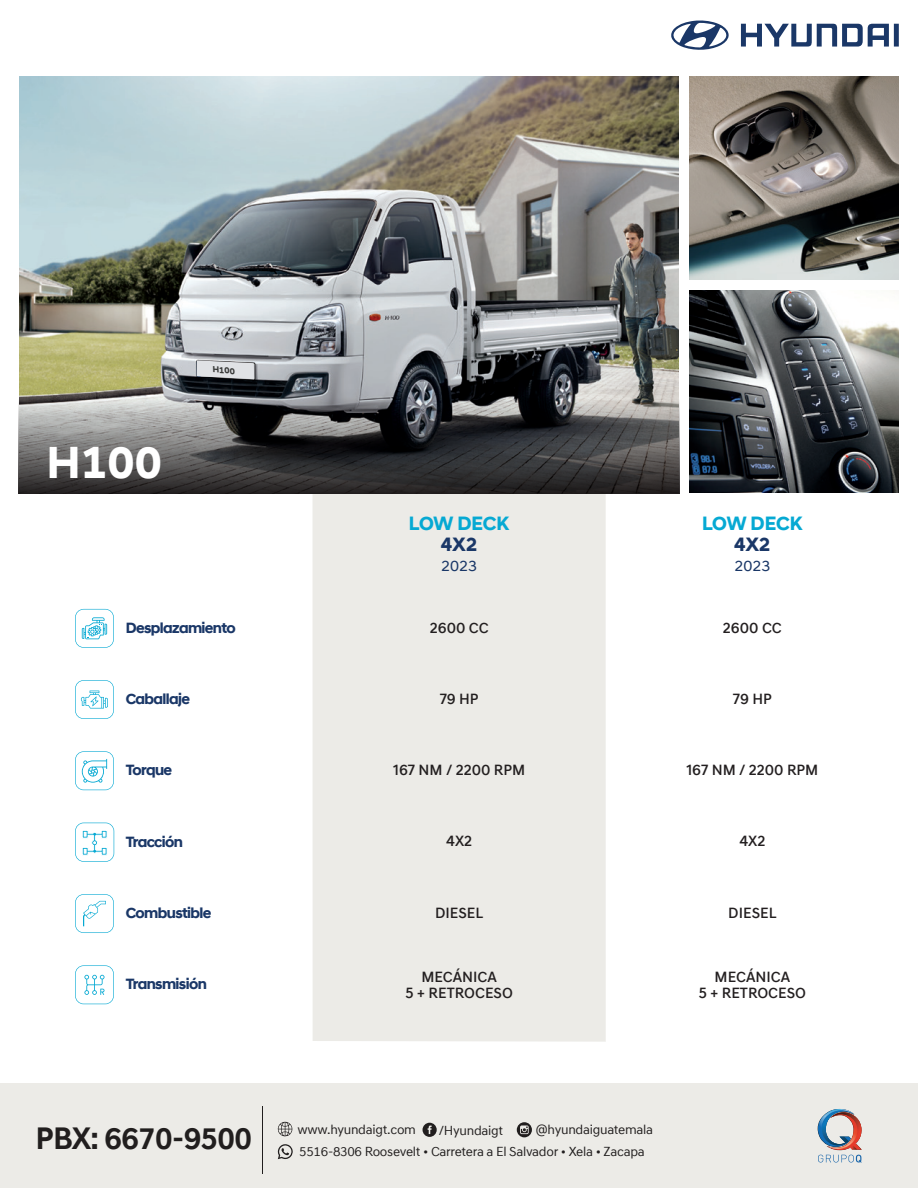
<style>
.page{position:relative;width:918px;height:1188px;background:#fff}
.page>*{position:absolute;margin:0;border:0;box-sizing:border-box;transform-origin:0 0}
.t1{font:700 45.3px "Hyundai Sans Head Office";color:#fff}
.t2{font:700 31.35px "Hyundai Sans Text Office";letter-spacing:-.02em;color:#211e1e}
.t3{font:700 19.5px "Hyundai Sans Head Office";letter-spacing:-.01em;color:#06a9d3}
.t4{font:700 19.5px "Hyundai Sans Head Office";color:#1a3767}
.t5{font:500 15px/15.9px "Hyundai Sans Text Office";color:#231f20;text-align:center}
.t6{font:700 15px "Hyundai Sans Head Office";letter-spacing:-.04em;color:#1a3767}
.t7{font:15px "Hyundai Sans Head Office";color:#1a3767}
.t8{font:13.35px/22.2px "Hyundai Sans Text Office";letter-spacing:-.02em;color:#211e1e}
.t9{font:700 8.7px "Hyundai Sans Head Office";color:#373837}
</style>
<div class="page">
<div style="left:0;top:1084px;width:917px;height:104px;background:#ecebe7"></div>
<img style="left:19px;top:77px;width:660px;height:320px">
<img style="left:689px;top:290px;width:210px;height:203px">
<svg style="left:741px;top:24px;width:158px;height:23px"></svg>
<svg style="left:671px;top:20px;width:58px;height:30px"></svg>
<img style="left:689px;top:77px;width:210px;height:202px">
<div style="left:313px;top:494px;width:293px;height:548px;background:#ecebe7"></div>
<svg style="left:75px;top:894px;width:39px;height:39px"></svg>
<svg style="left:75px;top:965px;width:39px;height:39px"></svg>
<svg style="left:75px;top:751px;width:39px;height:39px"></svg>
<svg style="left:75px;top:680px;width:39px;height:39px"></svg>
<svg style="left:75px;top:609px;width:39px;height:39px"></svg>
<svg style="left:75px;top:823px;width:39px;height:39px"></svg>
<svg style="left:817px;top:1109px;width:45px;height:54px"></svg>
<svg style="left:423px;top:1123px;width:14px;height:14px"></svg>
<svg style="left:517px;top:1122px;width:15px;height:15px"></svg>
<svg style="left:278px;top:1144px;width:15px;height:15px"></svg>
<svg style="left:278px;top:1122px;width:14px;height:15px"></svg>
<hr style="left:262px;top:1107px;width:1px;height:67px;background:#211e1e">
<svg style="left:19px;top:397px;width:660px;height:97px"></svg>
<svg style="left:197px;top:360px;width:57px;height:19px"></svg>
<h1 class="t1" style="left:47px;top:436px;width:117px">H100</h1>
<p class="t9" style="left:213px;top:364px;width:24px;rotate:4deg">H100</p>
<p class="t6" style="left:126px;top:619px;width:112px">Desplazamiento</p>
<p class="t6" style="left:126px;top:690px;width:66px">Caballaje</p>
<p class="t6" style="left:126px;top:761px;width:48px">Torque</p>
<p class="t6" style="left:126px;top:833px;width:59px">Tracción</p>
<p class="t6" style="left:126px;top:904px;width:87px">Combustible</p>
<p class="t6" style="left:126px;top:975px;width:83px">Transmisión</p>
<h3 class="t3" style="left:409px;top:512px;width:102px">LOW DECK</h3>
<h3 class="t4" style="left:441px;top:533px;width:38px">4X2</h3>
<p class="t7" style="left:441px;top:557px;width:37px">2023</p>
<p class="t5" style="left:430px;top:620px;width:60px">2600 CC</p>
<p class="t5" style="left:440px;top:691px;width:41px">79 HP</p>
<p class="t5" style="left:393px;top:762px;width:134px">167 NM / 2200 RPM</p>
<p class="t5" style="left:446px;top:833px;width:28px">4X2</p>
<p class="t5" style="left:435px;top:905px;width:50px">DIESEL</p>
<p class="t5" style="left:405px;top:969px;width:109px">MECÁNICA<br>5 + RETROCESO</p>
<h3 class="t3" style="left:702px;top:512px;width:102px">LOW DECK</h3>
<h3 class="t4" style="left:734px;top:533px;width:38px">4X2</h3>
<p class="t7" style="left:734px;top:557px;width:37px">2023</p>
<p class="t5" style="left:723px;top:620px;width:60px">2600 CC</p>
<p class="t5" style="left:733px;top:691px;width:41px">79 HP</p>
<p class="t5" style="left:686px;top:762px;width:134px">167 NM / 2200 RPM</p>
<p class="t5" style="left:739px;top:833px;width:28px">4X2</p>
<p class="t5" style="left:728px;top:905px;width:50px">DIESEL</p>
<p class="t5" style="left:699px;top:969px;width:109px">MECÁNICA<br>5 + RETROCESO</p>
<h2 class="t2" style="left:35px;top:1119px;width:218px">PBX: 6670-9500</h2>
<p class="t8" style="left:297px;top:1118px;width:120px">www.hyundaigt.com</p>
<p class="t8" style="left:439px;top:1119px;width:66px">/Hyundaigt</p>
<p class="t8" style="left:299px;top:1119px;width:355px;text-indent:237px">@hyundaiguatemala<br>5516-8306 Roosevelt • Carretera a El Salvador • Xela • Zacapa</p>
</div>
